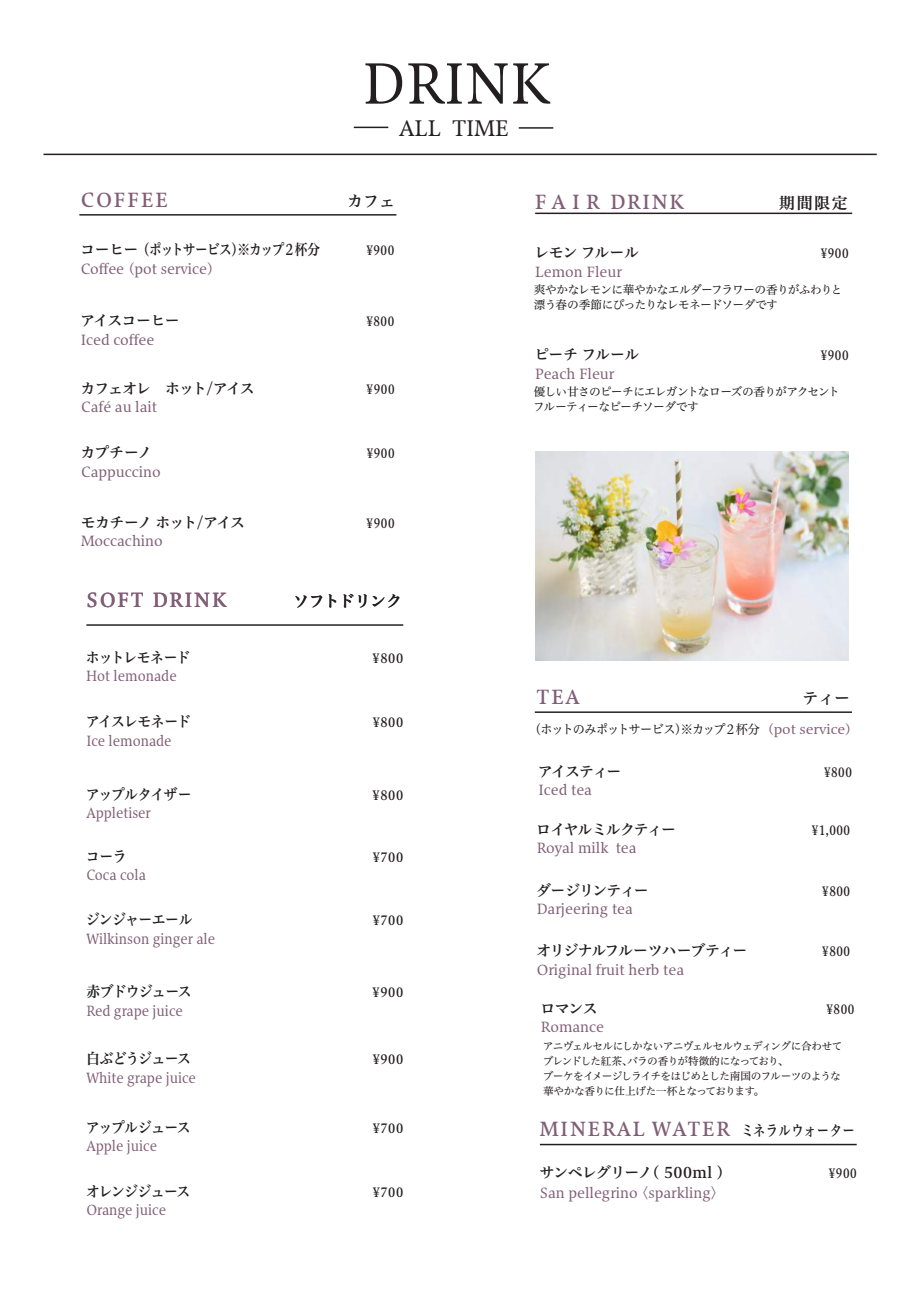
<style>
.page{position:relative;width:919px;height:1289px;background:#fff}
.page>*{position:absolute;margin:0;border:0;box-sizing:border-box;transform-origin:0 0}
.t1{font:54px "Hiragino UD Serif Std W4";color:#231f20}
.t2{font:21px "Hiragino UD Serif Std W4";color:#231f20}
.t3{font:19.2px "Hiragino UD Serif Std N W6";letter-spacing:.1em;color:#815e76}
.t4{font:19.2px "Hiragino UD Serif Std N W6";letter-spacing:.07em;color:#815e76}
.t5{font:15.9px "Hiragino UD Serif Std N W6";color:#231f20}
.t6{font:15.9px "Hiragino UD Serif Std N W6";letter-spacing:-.025em;color:#231f20}
.t7{font:14.85px "Hiragino UD Serif Std N W6";letter-spacing:-.055em;color:#231f20}
.t8{font:14.85px "Hiragino UD Serif Std N W6";letter-spacing:-.055em;color:#231f20;scale:.93 1}
.t9{font:14.85px "Hiragino UD Serif Std N W6";letter-spacing:-.075em;color:#231f20}
.t10{font:13.8px "Hiragino UD Serif Std N W4";color:#815e76}
.t11{font:13.8px "Hiragino UD Serif Std N W4";color:#815e76;scale:.93 1}
.t12{font:12.75px "Hiragino UD Serif Std N W6";letter-spacing:.05em;color:#231f20;scale:.85 1}
.t13{font:12.75px "Hiragino UD Serif Std N W6";letter-spacing:.05em;color:#231f20;scale:.93 1}
.t14{font:12.75px "Hiragino UD Serif Std N W4";letter-spacing:-.04em;color:#231f20;scale:.95 1}
.t15{font:11.7px/15px "Hiragino UD Serif Std N W4";letter-spacing:-.06em;color:#231f20}
.t16{font:10.65px/15px "Hiragino UD Serif Std N W4";letter-spacing:-.065em;color:#231f20}
.s1{color:#815e76}
.s2{font-size:14.85px;color:#231f20}
</style>
<div class="page">
<hr style="left:43px;top:154px;width:833px;height:1px;background:#231f20">
<hr style="left:79px;top:214px;width:317px;height:1px;background:#231f20">
<hr style="left:535px;top:711px;width:317px;height:2px;background:#231f20">
<hr style="left:86px;top:624px;width:317px;height:1px;background:#231f20">
<hr style="left:540px;top:1143px;width:316px;height:2px;background:#231f20">
<hr style="left:354px;top:127px;width:34px;height:1px;background:#231f20">
<hr style="left:518px;top:127px;width:35px;height:2px;background:#231f20">
<img style="left:535px;top:452px;width:313px;height:208px">
<hr style="left:535px;top:212px;width:317px;height:2px;background:#231f20">
<h1 class="t1" style="left:363px;top:42px;width:188px">DRINK</h1>
<h2 class="t2" style="left:399px;top:112px;width:111px">ALL TIME</h2>
<h3 class="t3" style="left:81px;top:185px;width:88px">COFFEE</h3>
<p class="t5" style="left:347px;top:188px;width:49px">カフェ</p>
<p class="t7" style="left:80px;top:238px;width:241px">コーヒー （ポットサービス）※カップ２杯分</p>
<p class="t12" style="left:366px;top:241px;width:34px">¥900</p>
<p class="t10" style="left:81px;top:258px;width:135px">Coffee (pot service)</p>
<p class="t7" style="left:80px;top:309px;width:101px">アイスコーヒー</p>
<p class="t12" style="left:366px;top:311px;width:34px">¥800</p>
<p class="t10" style="left:81px;top:329px;width:75px">Iced coffee</p>
<p class="t9" style="left:81px;top:377px;width:176px">カフェオレ ホット/アイス</p>
<p class="t12" style="left:366px;top:380px;width:34px">¥900</p>
<p class="t10" style="left:81px;top:396px;width:77px">Café au lait</p>
<p class="t7" style="left:81px;top:441px;width:73px">カプチーノ</p>
<p class="t12" style="left:366px;top:444px;width:34px">¥900</p>
<p class="t10" style="left:81px;top:461px;width:81px">Cappuccino</p>
<p class="t7" style="left:81px;top:511px;width:166px">モカチーノ ホット/アイス</p>
<p class="t12" style="left:366px;top:513px;width:34px">¥900</p>
<p class="t10" style="left:81px;top:530px;width:83px">Moccachino</p>
<h3 class="t3" style="left:86px;top:585px;width:141px">SOFT DRINK</h3>
<p class="t6" style="left:293px;top:589px;width:111px">ソフトドリンク</p>
<p class="t8" style="left:86px;top:646px;width:114px">ホットレモネード</p>
<p class="t13" style="left:372px;top:648px;width:34px">¥800</p>
<p class="t11" style="left:86px;top:665px;width:99px">Hot lemonade</p>
<p class="t8" style="left:86px;top:710px;width:115px">アイスレモネード</p>
<p class="t13" style="left:372px;top:712px;width:34px">¥800</p>
<p class="t11" style="left:86px;top:730px;width:93px">Ice lemonade</p>
<p class="t8" style="left:86px;top:783px;width:115px">アップルタイザー</p>
<p class="t13" style="left:372px;top:785px;width:34px">¥800</p>
<p class="t11" style="left:86px;top:802px;width:71px">Appletiser</p>
<p class="t8" style="left:86px;top:844px;width:46px">コーラ</p>
<p class="t13" style="left:372px;top:847px;width:34px">¥700</p>
<p class="t11" style="left:86px;top:864px;width:66px">Coca cola</p>
<p class="t8" style="left:86px;top:908px;width:116px">ジンジャーエール</p>
<p class="t13" style="left:372px;top:911px;width:34px">¥700</p>
<p class="t11" style="left:86px;top:928px;width:140px">Wilkinson ginger ale</p>
<p class="t8" style="left:86px;top:980px;width:115px">赤ブドウジュース</p>
<p class="t13" style="left:372px;top:982px;width:34px">¥900</p>
<p class="t11" style="left:86px;top:1000px;width:105px">Red grape juice</p>
<p class="t8" style="left:86px;top:1047px;width:114px">白ぶどうジュース</p>
<p class="t13" style="left:372px;top:1049px;width:34px">¥900</p>
<p class="t11" style="left:86px;top:1066px;width:119px">White grape juice</p>
<p class="t8" style="left:86px;top:1115px;width:114px">アップルジュース</p>
<p class="t13" style="left:372px;top:1118px;width:34px">¥700</p>
<p class="t11" style="left:86px;top:1135px;width:77px">Apple juice</p>
<p class="t8" style="left:86px;top:1179px;width:114px">オレンジジュース</p>
<p class="t13" style="left:372px;top:1182px;width:34px">¥700</p>
<p class="t11" style="left:86px;top:1199px;width:87px">Orange juice</p>
<h3 class="t4" style="left:531px;top:187px;width:154px">ＦＡＩＲ DRINK</h3>
<p class="t5" style="left:779px;top:191px;width:70px">期間限定</p>
<p class="t7" style="left:534px;top:241px;width:121px">レモン フルール　</p>
<p class="t12" style="left:820px;top:244px;width:34px">¥900</p>
<p class="t10" style="left:535px;top:261px;width:88px">Lemon Fleur</p>
<p class="t15" style="left:533px;top:281px;width:310px">爽やかなレモンに華やかなエルダーフラワーの香りがふわりと漂う春の季節にぴったりなレモネードソーダです</p>
<p class="t7" style="left:534px;top:343px;width:122px">ピーチ フルール　</p>
<p class="t12" style="left:820px;top:346px;width:34px">¥900</p>
<p class="t10" style="left:535px;top:363px;width:81px">Peach Fleur</p>
<p class="t15" style="left:533px;top:383px;width:308px">優しい甘さのピーチにエレガントなローズの香りがアクセントフルーティーなピーチソーダです</p>
<h3 class="t3" style="left:536px;top:682px;width:45px">TEA</h3>
<p class="t5" style="left:802px;top:686px;width:49px">ティー</p>
<p class="t14" style="left:528px;top:719px;width:342px">（ホットのみポットサービス）※カップ２杯分 <span class="s1">(pot service)</span></p>
<p class="t7" style="left:537px;top:760px;width:85px">アイスティー</p>
<p class="t12" style="left:824px;top:762px;width:34px">¥800</p>
<p class="t10" style="left:538px;top:779px;width:55px">Iced tea</p>
<p class="t9" style="left:536px;top:818px;width:141px">ロイヤルミルクティー</p>
<p class="t12" style="left:811px;top:820px;width:47px">¥1,000</p>
<p class="t10" style="left:536px;top:837px;width:101px">Royal milk tea</p>
<p class="t7" style="left:536px;top:878px;width:114px">ダージリンティー</p>
<p class="t12" style="left:822px;top:881px;width:34px">¥800</p>
<p class="t10" style="left:536px;top:898px;width:98px">Darjeering tea</p>
<p class="t9" style="left:536px;top:939px;width:212px">オリジナルフルーツハーブティー</p>
<p class="t12" style="left:822px;top:941px;width:34px">¥800</p>
<p class="t10" style="left:536px;top:959px;width:149px">Original fruit herb tea</p>
<p class="t7" style="left:540px;top:997px;width:59px">ロマンス</p>
<p class="t12" style="left:826px;top:999px;width:34px">¥800</p>
<p class="t10" style="left:541px;top:1016px;width:65px">Romance</p>
<p class="t16" style="left:542px;top:1037px;width:301px">アニヴェルセルにしかないアニヴェルセルウェディングに合わせてブレンドした紅茶、バラの香りが特徴的になっており、<br>ブーケをイメージしライチをはじめとした南国のフルーツのような華やかな香りに仕上げた一杯となっております。</p>
<h3 class="t3" style="left:540px;top:1114px;width:316px">MINERAL WATER <span class="s2">ミネラルウォーター</span></h3>
<p class="t12" style="left:828px;top:1163px;width:34px">¥900</p>
<p class="t10" style="left:540px;top:1181px;width:186px">San pellegrino 〈sparkling〉</p>
<p class="t7" style="left:539px;top:1161px;width:194px">サンペレグリーノ（ 500ml ）</p>
</div>
